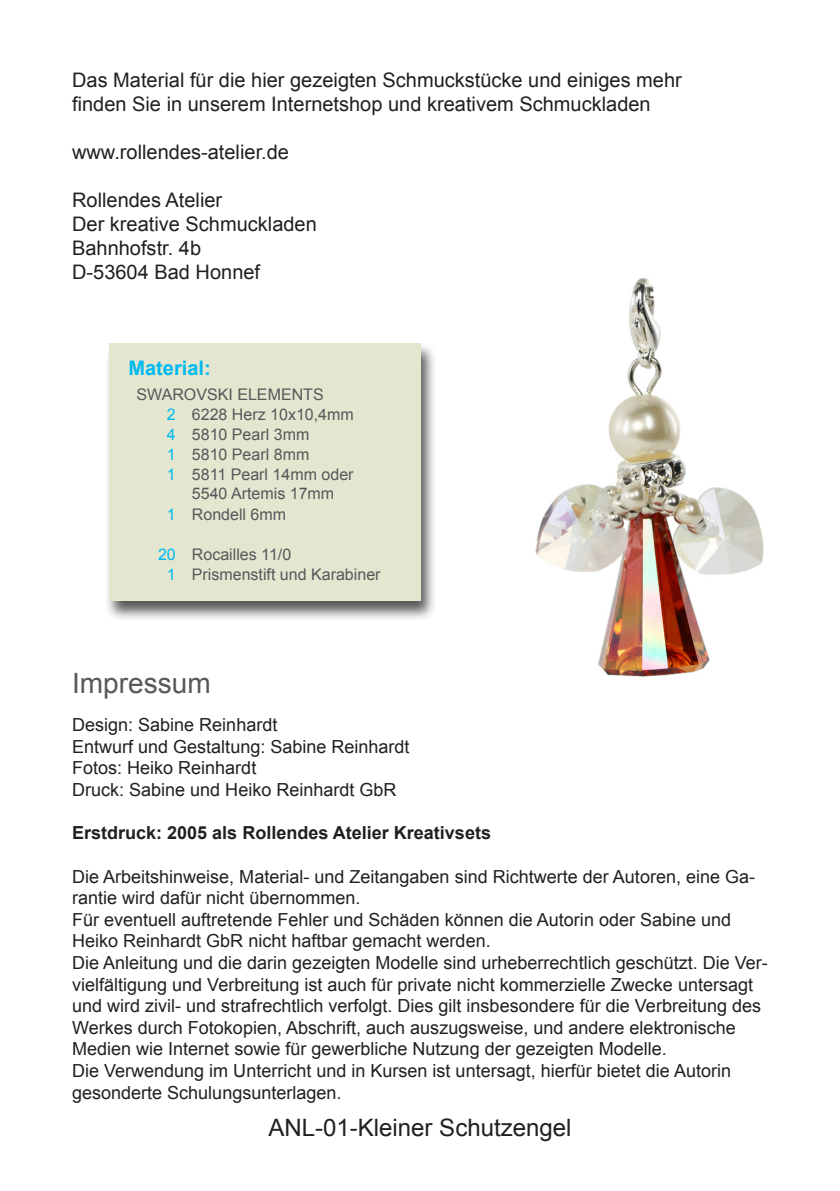
<style>
.page{position:relative;width:840px;height:1191px;background:#fff}
.page>*{position:absolute;margin:0;border:0;box-sizing:border-box;transform-origin:0 0}
.t1{font:28px "Arial";color:#57585a}
.t2{font:24px "Arial";color:#231f20}
.t3{font:20px "Arial";color:#231f20}
.t4{font:700 20px "Arial";color:#00baf1}
.t5{font:18px/21.6px "Arial";color:#231f20}
.t6{font:700 18px "Arial";color:#231f20}
.Material-Liste{font:16px "Arial";color:#57585a}
.Material-Liste-2{font:16px "Arial";color:#00baf1}
</style>
<div class="page">
<img style="left:535px;top:278px;width:229px;height:399px">
<div style="left:104px;top:342px;width:333px;height:279px;background:#231f20;opacity:.75"></div>
<div style="left:109px;top:343px;width:311px;height:258px;background:#e4e6cf"></div>
<p class="t3" style="left:72px;top:66px;width:611px">Das Material für die hier gezeigten Schmuckstücke und einiges mehr</p>
<p class="t3" style="left:72px;top:90px;width:580px">finden Sie in unserem Internetshop und kreativem Schmuckladen</p>
<p class="t3" style="left:72px;top:138px;width:218px">www.rollendes-atelier.de</p>
<p class="t3" style="left:72px;top:186px;width:152px">Rollendes Atelier</p>
<p class="t3" style="left:72px;top:210px;width:246px">Der kreative Schmuckladen</p>
<p class="t3" style="left:72px;top:234px;width:130px">Bahnhofstr. 4b</p>
<p class="t3" style="left:72px;top:258px;width:189px">D-53604 Bad Honnef</p>
<p class="t4" style="left:128px;top:355px;width:84px">Material:</p>
<p class="Material-Liste" style="left:136px;top:383px;width:189px">SWAROVSKI ELEMENTS</p>
<p class="Material-Liste-2" style="left:167px;top:404px;width:10px">2</p>
<p class="Material-Liste" style="left:192px;top:404px;width:163px">6228 Herz 10x10,4mm</p>
<p class="Material-Liste-2" style="left:167px;top:424px;width:10px">4</p>
<p class="Material-Liste" style="left:192px;top:424px;width:119px">5810 Pearl 3mm</p>
<p class="Material-Liste-2" style="left:167px;top:444px;width:10px">1</p>
<p class="Material-Liste" style="left:192px;top:444px;width:119px">5810 Pearl 8mm</p>
<p class="Material-Liste-2" style="left:167px;top:464px;width:10px">1</p>
<p class="Material-Liste" style="left:192px;top:464px;width:163px">5811 Pearl 14mm oder</p>
<p class="Material-Liste" style="left:192px;top:483px;width:144px">5540 Artemis 17mm</p>
<p class="Material-Liste-2" style="left:167px;top:503px;width:10px">1</p>
<p class="Material-Liste" style="left:192px;top:503px;width:96px">Rondell 6mm</p>
<p class="Material-Liste-2" style="left:158px;top:544px;width:19px">20</p>
<p class="Material-Liste" style="left:192px;top:544px;width:101px">Rocailles 11/0</p>
<p class="Material-Liste-2" style="left:167px;top:564px;width:10px">1</p>
<p class="Material-Liste" style="left:192px;top:564px;width:190px">Prismenstift und Karabiner</p>
<p class="t1" style="left:72px;top:664px;width:140px">Impressum</p>
<p class="t5" style="left:72px;top:714px;width:207px">Design: Sabine Reinhardt</p>
<p class="t5" style="left:72px;top:736px;width:339px">Entwurf und Gestaltung: Sabine Reinhardt</p>
<p class="t5" style="left:72px;top:757px;width:186px">Fotos: Heiko Reinhardt</p>
<p class="t5" style="left:72px;top:779px;width:326px">Druck: Sabine und Heiko Reinhardt GbR</p>
<p class="t6" style="left:72px;top:821px;width:420px">Erstdruck: 2005 als Rollendes Atelier Kreativsets</p>
<p class="t5" style="left:72px;top:865px;width:684px">Die Arbeitshinweise, Material- und Zeitangaben sind Richtwerte der Autoren, eine Ga&shy;rantie wird dafür nicht übernommen.</p>
<p class="t5" style="left:72px;top:908px;width:660px">Für eventuell auftretende Fehler und Schäden können die Autorin oder Sabine und<br>Heiko Reinhardt GbR nicht haftbar gemacht werden.</p>
<p class="t5" style="left:72px;top:952px;width:697px">Die Anleitung und die darin gezeigten Modelle sind urheberrechtlich geschützt. Die Ver&shy;vielfältigung und Verbreitung ist auch für private nicht kommerzielle Zwecke untersagt und wird zivil- und strafrechtlich verfolgt. Dies gilt insbesondere für die Verbreitung des Werkes durch Fotokopien, Abschrift, auch auszugsweise, und andere elektronische Medien wie Internet sowie für gewerbliche Nutzung der gezeigten Modelle.</p>
<p class="t5" style="left:72px;top:1060px;width:660px">Die Verwendung im Unterricht und in Kursen ist untersagt, hierfür bietet die Autorin gesonderte Schulungsunterlagen.</p>
<p class="t2" style="left:268px;top:1112px;width:304px">ANL-01-Kleiner Schutzengel</p>
</div>
